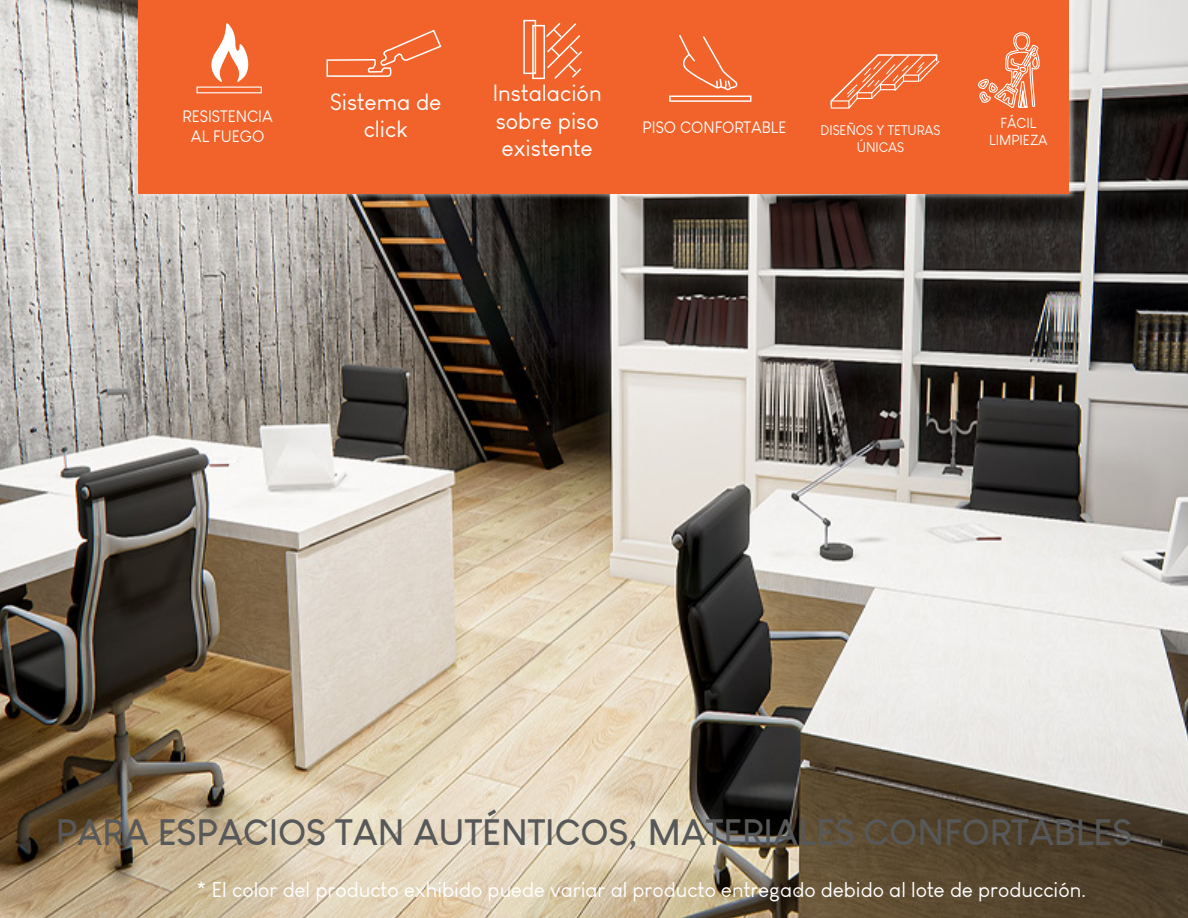
<style>
.page{position:relative;width:1188px;height:918px;background:#fff}
.page>*{position:absolute;margin:0;border:0;box-sizing:border-box;transform-origin:0 0}
.t1{font:700 36px "Louis George Cafe";color:#57585a}
.t2{font:22.95px/27.6px "Louis George Cafe";color:#fff;text-align:center}
.t3{font:21px "Louis George Cafe";color:#fff}
.t4{font:16.2px/19.5px "Louis George Cafe";color:#fff;text-align:center}
.t5{font:14.25px/17.1px "Louis George Cafe";color:#fff;text-align:center}
.t6{font:13.65px/16.5px "Louis George Cafe";color:#fff;text-align:center}
</style>
<div class="page">
<img style="left:0;top:0;width:1188px;height:918px">
<img style="left:135px;top:0;width:944px;height:202px">
<div style="left:139px;top:0;width:930px;height:193px;background:#f1632a"></div>
<svg style="left:326px;top:29px;width:116px;height:48px"></svg>
<div style="left:523px;top:20px;width:13px;height:54px;border:2px solid #fff"></div>
<div style="left:532px;top:25px;width:13px;height:54px;border:2px solid #fff"></div>
<svg style="left:544px;top:22px;width:38px;height:58px"></svg>
<div style="left:196px;top:87px;width:66px;height:6px;border:1px solid #fff"></div>
<svg style="left:211px;top:23px;width:38px;height:59px"></svg>
<div style="left:669px;top:96px;width:82px;height:6px;border:2px solid #fff"></div>
<svg style="left:679px;top:34px;width:59px;height:57px"></svg>
<svg style="left:830px;top:54px;width:110px;height:55px"></svg>
<svg style="left:978px;top:32px;width:62px;height:76px"></svg>
<p class="t2" style="left:330px;top:88px;width:113px">Sistema de click</p>
<p class="t2" style="left:493px;top:79px;width:110px;text-align:left">Instalación sobre piso existente</p>
<p class="t4" style="left:183px;top:107px;width:92px">RESISTENCIA<br>AL FUEGO</p>
<p class="t4" style="left:643px;top:117px;width:145px">PISO CONFORTABLE</p>
<p class="t6" style="left:821px;top:122px;width:121px">DISEÑOS Y TETURAS<br>ÚNICAS</p>
<p class="t5" style="left:989px;top:114px;width:60px">FÁCIL<br>LIMPIEZA</p>
<h1 class="t1" style="left:56px;top:809px;width:1078px">PARA ESPACIOS TAN AUTÉNTICOS, MATERIALES CONFORTABLES</h1>
<p class="t3" style="left:196px;top:877px;width:892px">* El color del producto exhibido puede variar al producto entregado debido al lote de producción.</p>
</div>
